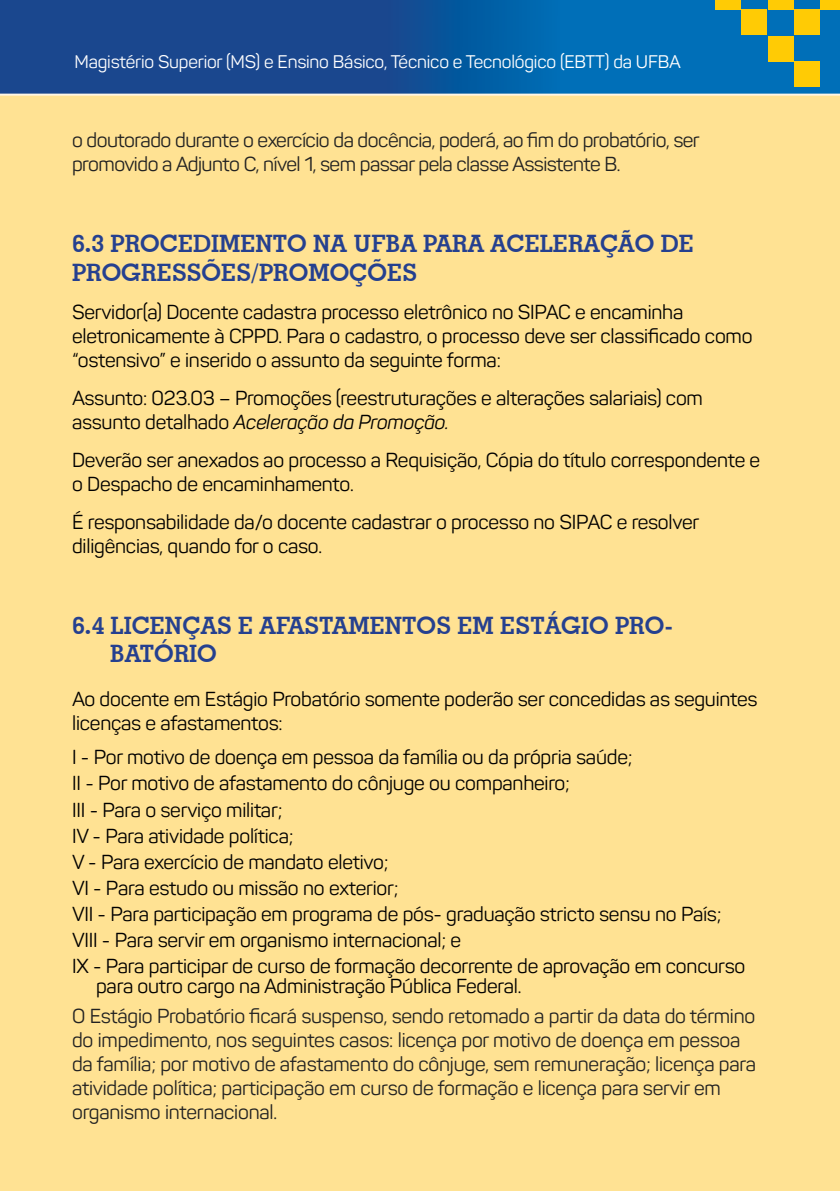
<style>
.page{position:relative;width:840px;height:1191px;background:#fff}
.page>*{position:absolute;margin:0;border:0;box-sizing:border-box;transform-origin:0 0}
.t1{font:700 24px/28.8px "Geometric Slab 703 BT";color:#25408f}
.t2{font:20px/26px "Panton";letter-spacing:-.01em;color:#000}
.t3{font:20px/24px "Panton";letter-spacing:-.01em;color:#222}
.t4{font:18px "Panton";letter-spacing:-.01em;color:#fff}
.s1{font-style:italic}
</style>
<div class="page">
<svg style="left:0;top:0;width:839px;height:94px;background:#0f589e"></svg>
<div style="left:715px;top:0;width:25px;height:9px;background:#ffcb05"></div>
<div style="left:767px;top:0;width:25px;height:9px;background:#ffcb05"></div>
<div style="left:819px;top:0;width:20px;height:9px;background:#ffcb05"></div>
<div style="left:741px;top:9px;width:25px;height:26px;background:#ffcb05"></div>
<div style="left:793px;top:9px;width:26px;height:26px;background:#ffcb05"></div>
<div style="left:767px;top:36px;width:25px;height:25px;background:#ffcb05"></div>
<div style="left:793px;top:61px;width:26px;height:26px;background:#ffcb05"></div>
<div style="left:0;top:94px;width:839px;height:1097px;background:#ffe293"></div>
<p class="t4" style="left:74px;top:50px;width:607px">Magistério Superior (MS) e Ensino Básico, Técnico e Tecnológico (EBTT) da UFBA</p>
<p class="t3" style="left:72px;top:128px;width:629px">o doutorado durante o exercício da docência, poderá, ao fim do probatório, ser promovido a Adjunto C, nível 1, sem passar pela classe Assistente B.</p>
<p class="t1" style="left:72px;top:229px;width:622px">6.3 PROCEDIMENTO NA UFBA PARA ACELERAÇÃO DE<br>PROGRESSÕES/PROMOÇÕES</p>
<p class="t2" style="left:72px;top:300px;width:681px;line-height:24px">Servidor(a) Docente cadastra processo eletrônico no SIPAC e encaminha eletronicamente à CPPD. Para o cadastro, o processo deve ser classificado como “ostensivo” e inserido o assunto da seguinte forma:</p>
<p class="t2" style="left:72px;top:386px;width:632px;line-height:24px">Assunto: 023.03 – Promoções (reestruturações e alterações salariais) com assunto detalhado <span class="s1">Aceleração da Promoção.</span></p>
<p class="t2" style="left:72px;top:448px;width:689px;line-height:24px">Deverão ser anexados ao processo a Requisição, Cópia do título correspondente e o Despacho de encaminhamento.</p>
<p class="t2" style="left:72px;top:510px;width:628px;line-height:24px">É responsabilidade da/o docente cadastrar o processo no SIPAC e resolver diligências, quando for o caso.</p>
<p class="t1" style="left:110px;top:610px;width:563px;text-indent:-38px">6.4 LICENÇAS E AFASTAMENTOS EM ESTÁGIO PRO-<br>BATÓRIO</p>
<p class="t2" style="left:72px;top:687px;width:686px;line-height:24px">Ao docente em Estágio Probatório somente poderão ser concedidas as seguintes licenças e afastamentos:</p>
<p class="t2" style="left:72px;top:744px;width:674px">I - Por motivo de doença em pessoa da família ou da própria saúde;<br>II - Por motivo de afastamento do cônjuge ou companheiro;<br>III - Para o serviço militar;<br>IV - Para atividade política;<br>V - Para exercício de mandato eletivo;<br>VI - Para estudo ou missão no exterior;<br>VII - Para participação em programa de pós- graduação stricto sensu no País; VIII - Para servir em organismo internacional; e<br>IX - Para participar de curso de formação decorrente de aprovação em concurso</p>
<p class="t2" style="left:96px;top:972px;width:427px">para outro cargo na Administração Pública Federal.</p>
<p class="t3" style="left:72px;top:1003px;width:685px">O Estágio Probatório ficará suspenso, sendo retomado a partir da data do término do impedimento, nos seguintes casos: licença por motivo de doença em pessoa da família; por motivo de afastamento do cônjuge, sem remuneração; licença para atividade política; participação em curso de formação e licença para servir em organismo internacional.</p>
</div>
